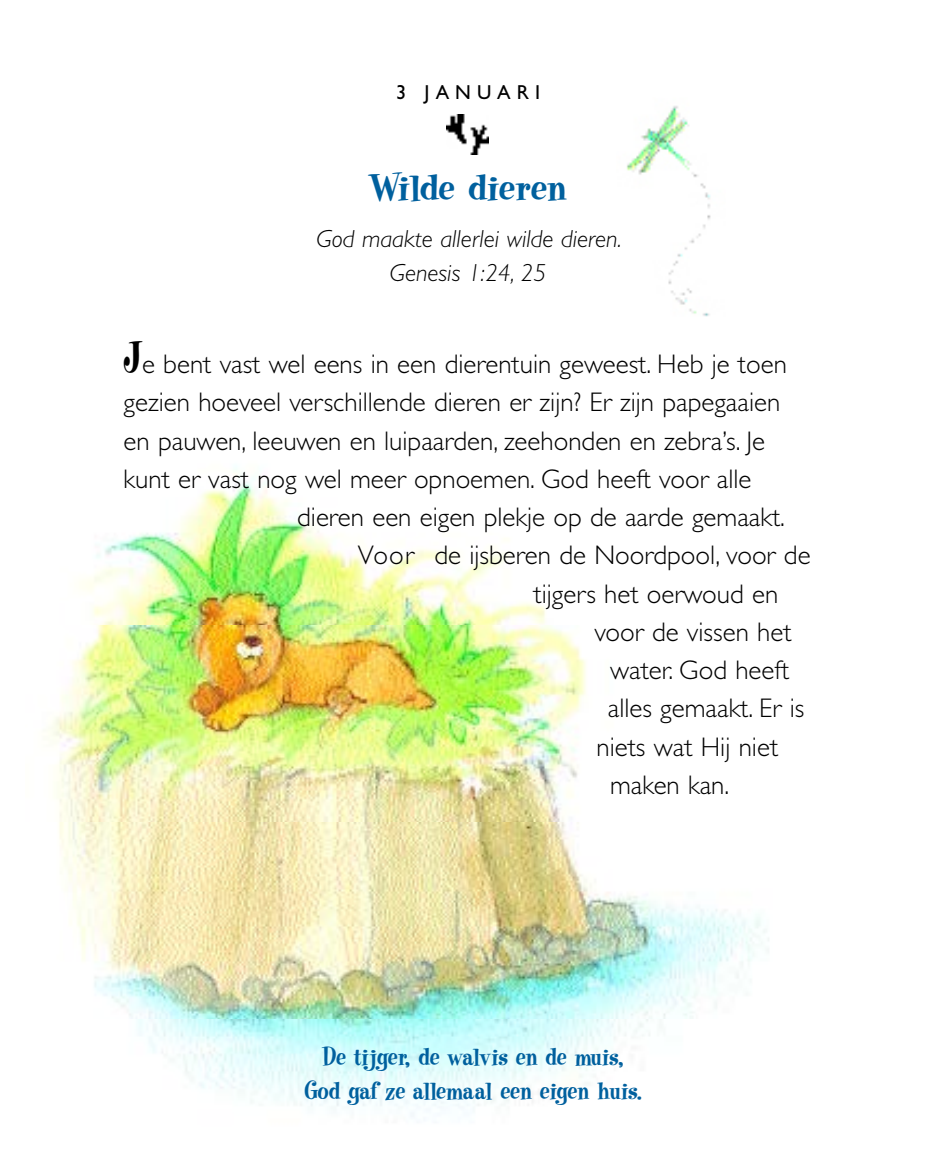
<style>
.page{position:relative;width:932px;height:1175px;background:#fff}
.page>*{position:absolute;margin:0;border:0;box-sizing:border-box;transform-origin:0 0}
.t1{font:40.5px "Heatwave";letter-spacing:-.01em;color:#00609e;scale:1.1 1}
.t2{font:300 27px "Gill Sans";color:#000}
.t3{font:27px/33.8px "Heatwave";letter-spacing:-.02em;color:#00609e;text-align:center}
.t4{font:italic 300 24.75px/33.8px "Gill Sans";color:#000;text-align:center}
.t5{font:20.25px "Gill Sans";letter-spacing:.3em;color:#000}
.s1{font-family:"Heatwave";font-weight:400;font-size:45px}
</style>
<div class="page">
<img style="left:447px;top:115px;width:41px;height:39px">
<img style="left:627px;top:106px;width:84px;height:211px">
<img style="left:46px;top:482px;width:723px;height:635px">
<p class="t5" style="left:396px;top:80px;width:145px">3 JANUARI</p>
<h1 class="t1" style="left:369px;top:163px;width:181px">Wilde dieren</h1>
<p class="t4" style="left:316px;top:222px;width:306px">God maakte allerlei wilde dieren.<br>Genesis 1:24, 25</p>
<p class="t2" style="left:124px;top:349px;width:664px"><span class="s1">J</span>e bent vast wel eens in een dierentuin geweest. Heb je toen</p>
<p class="t2" style="left:124px;top:387px;width:658px">gezien hoeveel verschillende dieren er zijn? Er zijn papegaaien</p>
<p class="t2" style="left:124px;top:425px;width:643px">en pauwen, leeuwen en luipaarden, zeehonden en zebra’s. Je</p>
<p class="t2" style="left:124px;top:463px;width:629px">kunt er vast nog wel meer opnoemen. God heeft voor alle</p>
<p class="t2" style="left:297px;top:502px;width:489px">dieren een eigen plekje op de aarde gemaakt.</p>
<p class="t2" style="left:358px;top:540px;width:454px">Voor de ijsberen de Noordpool, voor de</p>
<p class="t2" style="left:533px;top:578px;width:246px">tijgers het oerwoud en</p>
<p class="t2" style="left:594px;top:616px;width:199px">voor de vissen het</p>
<p class="t2" style="left:610px;top:655px;width:180px">water. God heeft</p>
<p class="t2" style="left:608px;top:693px;width:198px">alles gemaakt. Er is</p>
<p class="t2" style="left:596px;top:731px;width:183px">niets wat Hij niet</p>
<p class="t2" style="left:610px;top:769px;width:121px">maken kan.</p>
<p class="t3" style="left:304px;top:1040px;width:340px">De tijger, de walvis en de muis,<br>God gaf ze allemaal een eigen huis.</p>
</div>
